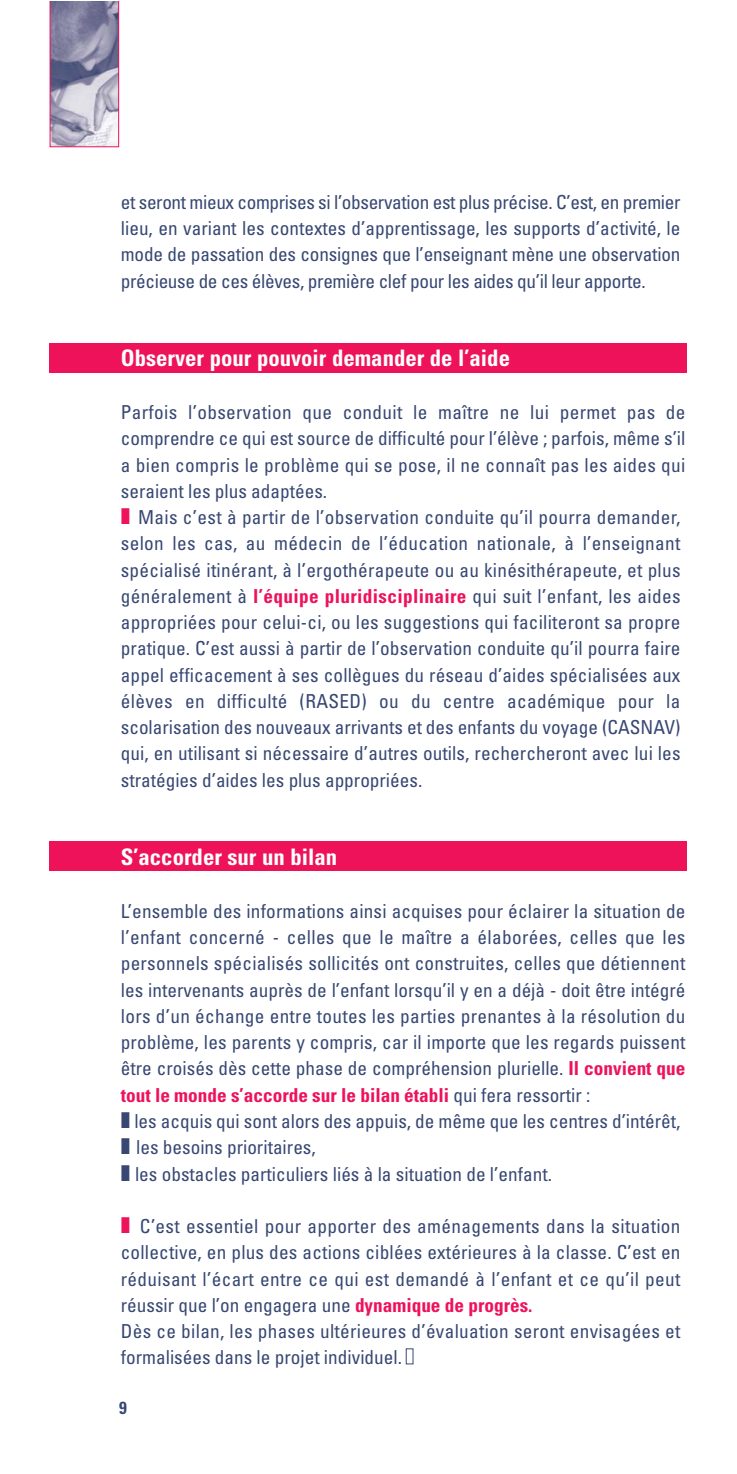
<style>
.page{position:relative;width:737px;height:1474px;background:#fff}
.page>*{position:absolute;margin:0;border:0;box-sizing:border-box;transform-origin:0 0}
.t1{font:700 condensed 22.75px "Univers";color:#fff}
.t2{font:condensed 19.25px/26.2px "Univers";letter-spacing:.01em;color:#384873}
.t3{font:700 condensed 17.5px "Univers";color:#384873}
.s1{color:#ee125b}
.s2{font-weight:700;color:#ee125b}
</style>
<div class="page">
<div style="left:50px;top:840px;width:637px;height:30px;background:#ee125b"></div>
<div style="left:50px;top:343px;width:637px;height:29px;background:#ee125b"></div>
<svg style="left:50px;top:2px;width:69px;height:145px;background:#9e98b0"></svg>
<div style="left:406px;top:1348px;width:7px;height:16px;border:1px solid #384873"></div>
<p class="t2" style="left:121px;top:191px;width:561px;text-align:justify">et seront mieux comprises si l’observation est plus précise. C’est, en premier lieu, en variant les contextes d’apprentissage, les supports d’activité, le mode de passation des consignes que l’enseignant mène une observation précieuse de ces élèves, première clef pour les aides qu’il leur apporte.</p>
<p class="t1" style="left:121px;top:350px;width:391px">Observer pour pouvoir demander de l’aide</p>
<p class="t2" style="left:121px;top:401px;width:566px">Parfois l’observation que conduit le maître ne lui permet pas de comprendre ce qui est source de difficulté pour l’élève ; parfois, même s’il a bien compris le problème qui se pose, il ne connaît pas les aides qui seraient les plus adaptées.<br><span class="s1">❚</span> Mais c’est à partir de l’observation conduite qu’il pourra demander, selon les cas, au médecin de l’éducation nationale, à l’enseignant spécialisé itinérant, à l’ergothérapeute ou au kinésithérapeute, et plus généralement à <span class="s2">l’équipe pluridisciplinaire</span> qui suit l’enfant, les aides appropriées pour celui-ci, ou les suggestions qui faciliteront sa propre pratique. C’est aussi à partir de l’observation conduite qu’il pourra faire appel efficacement à ses collègues du réseau d’aides spécialisées aux élèves en difficulté (RASED) ou du centre académique pour la scolarisation des nouveaux arrivants et des enfants du voyage (CASNAV) qui, en utilisant si nécessaire d’autres outils, rechercheront avec lui les stratégies d’aides les plus appropriées.</p>
<p class="t1" style="left:121px;top:849px;width:218px">S’accorder sur un bilan</p>
<p class="t2" style="left:121px;top:899px;width:566px">L’ensemble des informations ainsi acquises pour éclairer la situation de l’enfant concerné - celles que le maître a élaborées, celles que les personnels spécialisés sollicités ont construites, celles que détiennent les intervenants auprès de l’enfant lorsqu’il y en a déjà - doit être intégré lors d’un échange entre toutes les parties prenantes à la résolution du problème, les parents y compris, car il importe que les regards puissent être croisés dès cette phase de compréhension plurielle. <span class="s2">Il convient que tout le monde s’accorde sur le bilan établi</span> qui fera ressortir :<br>❚ les acquis qui sont alors des appuis, de même que les centres d’intérêt, ❚ les besoins prioritaires,<br>❚ les obstacles particuliers liés à la situation de l’enfant.</p>
<p class="t2" style="left:121px;top:1214px;width:561px"><span class="s1">❚</span> C’est essentiel pour apporter des aménagements dans la situation collective, en plus des actions ciblées extérieures à la classe. C’est en réduisant l’écart entre ce qui est demandé à l’enfant et ce qu’il peut réussir que l’on engagera une <span class="s2">dynamique de progrès.<br></span>Dès ce bilan, les phases ultérieures d’évaluation seront envisagées et formalisées dans le projet individuel.</p>
<p class="t3" style="left:119px;top:1401px;width:9px">9</p>
</div>
